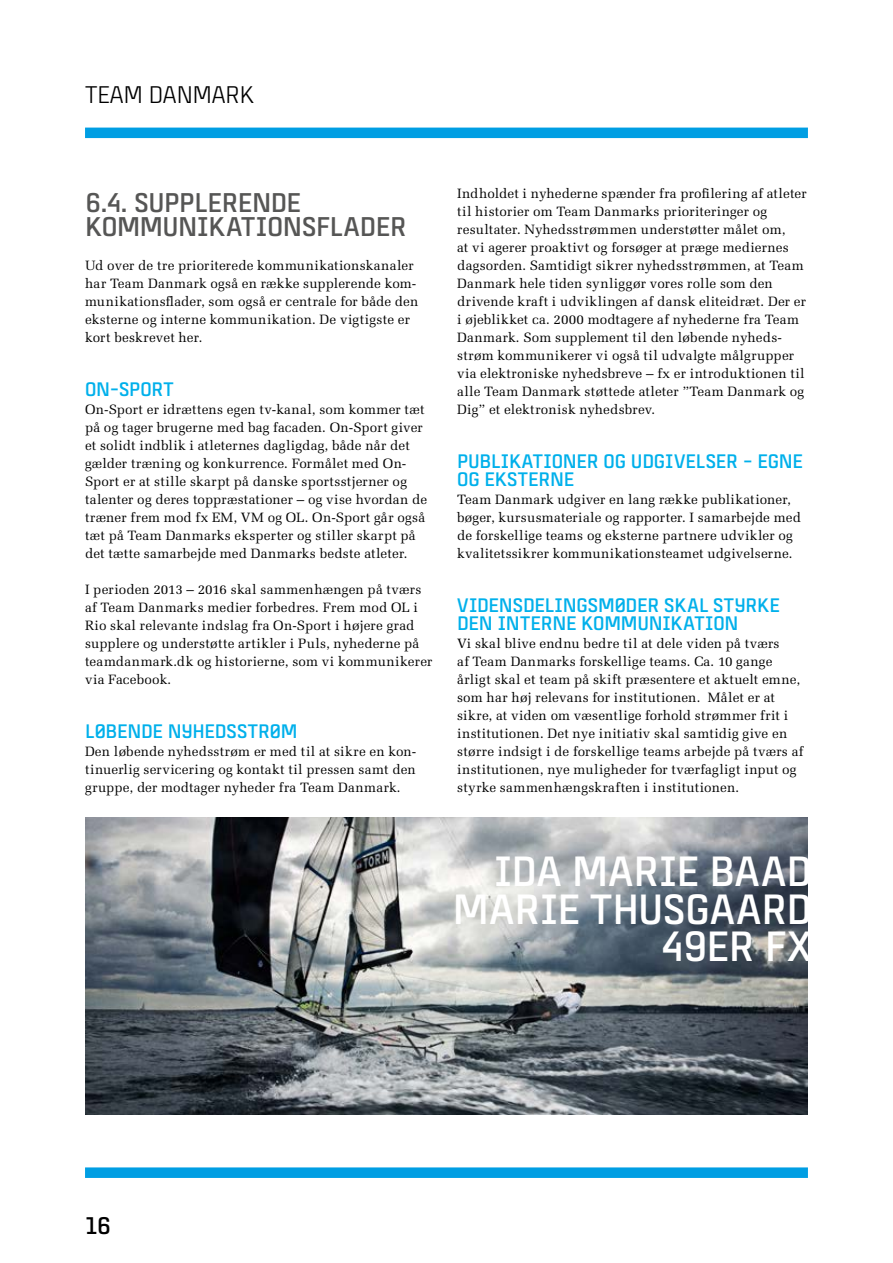
<style>
.page{position:relative;width:893px;height:1263px;background:#fff}
.page>*{position:absolute;margin:0;border:0;box-sizing:border-box;transform-origin:0 0}
.t1{font:700 42.15px/37.5px "Team Danmark 4";color:#fff;text-align:right}
.t2{font:700 27px/24px "Team Danmark 4";letter-spacing:-.005em;color:#565655}
.t3{font:24px "Team Danmark 4";color:#000}
.t4{font:700 24px "Team Danmark 4";color:#000}
.t5{font:700 19.5px/18px "Team Danmark 4";letter-spacing:-.005em;color:#00b0eb}
.t6{font:13.5px/18px "Melior LT Std";letter-spacing:.015em;color:#000}
</style>
<div class="page">
<div style="left:85px;top:128px;width:723px;height:10px;background:#009ee3"></div>
<div style="left:85px;top:1167px;width:723px;height:11px;background:#009ee3"></div>
<img style="left:85px;top:818px;width:723px;height:296px">
<h3 class="t3" style="left:85px;top:83px;width:170px">TEAM DANMARK</h3>
<h2 class="t2" style="left:85px;top:189px;width:323px">6.4. SUPPLERENDE<br>KOMMUNIKATIONSFLADER</h2>
<p class="t6" style="left:85px;top:256px;width:335px">Ud over de tre prioriterede kommunikationskanaler har Team Danmark også en række supplerende kom&shy;munikationsflader, som også er centrale for både den eksterne og interne kommunikation. De vigtigste er kort beskrevet her.</p>
<h3 class="t5" style="left:85px;top:380px;width:90px">ON-SPORT</h3>
<p class="t6" style="left:85px;top:400px;width:344px">On-Sport er idrættens egen tv-kanal, som kommer tæt på og tager brugerne med bag facaden. On-Sport giver et solidt indblik i atleternes dagligdag, både når det gælder træning og konkurrence. Formålet med On-Sport er at stille skarpt på danske sportsstjerner og talenter og deres toppræstationer – og vise hvordan de træner frem mod fx EM, VM og OL. On-Sport går også tæt på Team Danmarks eksperter og stiller skarpt på det tætte samarbejde med Danmarks bedste atleter.</p>
<p class="t6" style="left:85px;top:580px;width:349px">I perioden 2013 – 2016 skal sammenhængen på tværs af Team Danmarks medier forbedres. Frem mod OL i Rio skal relevante indslag fra On-Sport i højere grad supplere og understøtte artikler i Puls, nyhederne på teamdanmark.dk og historierne, som vi kommunikerer via Facebook.</p>
<h3 class="t5" style="left:85px;top:722px;width:214px">LØBENDE NYHEDSSTRØM</h3>
<p class="t6" style="left:85px;top:742px;width:333px;text-align:justify">Den løbende nyhedsstrøm er med til at sikre en kon&shy;tinuerlig servicering og kontakt til pressen samt den gruppe, der modtager nyheder fra Team Danmark.</p>
<p class="t6" style="left:457px;top:184px;width:351px">Indholdet i nyhederne spænder fra profilering af atleter til historier om Team Danmarks prioriteringer og resultater. Nyhedsstrømmen understøtter målet om,<br>at vi agerer proaktivt og forsøger at præge mediernes dagsorden. Samtidigt sikrer nyhedsstrømmen, at Team Danmark hele tiden synliggør vores rolle som den drivende kraft i udviklingen af dansk eliteidræt. Der er i øjeblikket ca. 2000 modtagere af nyhederne fra Team Danmark. Som supplement til den løbende nyheds&shy;strøm kommunikerer vi også til udvalgte målgrupper via elektroniske nyhedsbreve – fx er introduktionen til alle Team Danmark støttede atleter ”Team Danmark og Dig” et elektronisk nyhedsbrev.</p>
<h3 class="t5" style="left:457px;top:452px;width:347px">PUBLIKATIONER OG UDGIVELSER – EGNE<br>OG EKSTERNE</h3>
<p class="t6" style="left:457px;top:490px;width:345px">Team Danmark udgiver en lang række publikationer, bøger, kursusmateriale og rapporter. I samarbejde med de forskellige teams og eksterne partnere udvikler og kvalitetssikrer kommunikationsteamet udgivelserne.</p>
<h3 class="t5" style="left:457px;top:596px;width:324px">VIDENSDELINGSMØDER SKAL STYRKE<br>DEN INTERNE KOMMUNIKATION</h3>
<p class="t6" style="left:457px;top:634px;width:348px">Vi skal blive endnu bedre til at dele viden på tværs<br>af Team Danmarks forskellige teams. Ca. 10 gange årligt skal et team på skift præsentere et aktuelt emne, som har høj relevans for institutionen. Målet er at sikre, at viden om væsentlige forhold strømmer frit i institutionen. Det nye initiativ skal samtidig give en større indsigt i de forskellige teams arbejde på tværs af institutionen, nye muligheder for tværfagligt input og styrke sammenhængskraften i institutionen.</p>
<h1 class="t1" style="left:453px;top:851px;width:360px">IDA MARIE BAAD<br>MARIE THUSGAARD<br>49ER FX</h1>
<h3 class="t4" style="left:85px;top:1213px;width:28px">16</h3>
</div>
